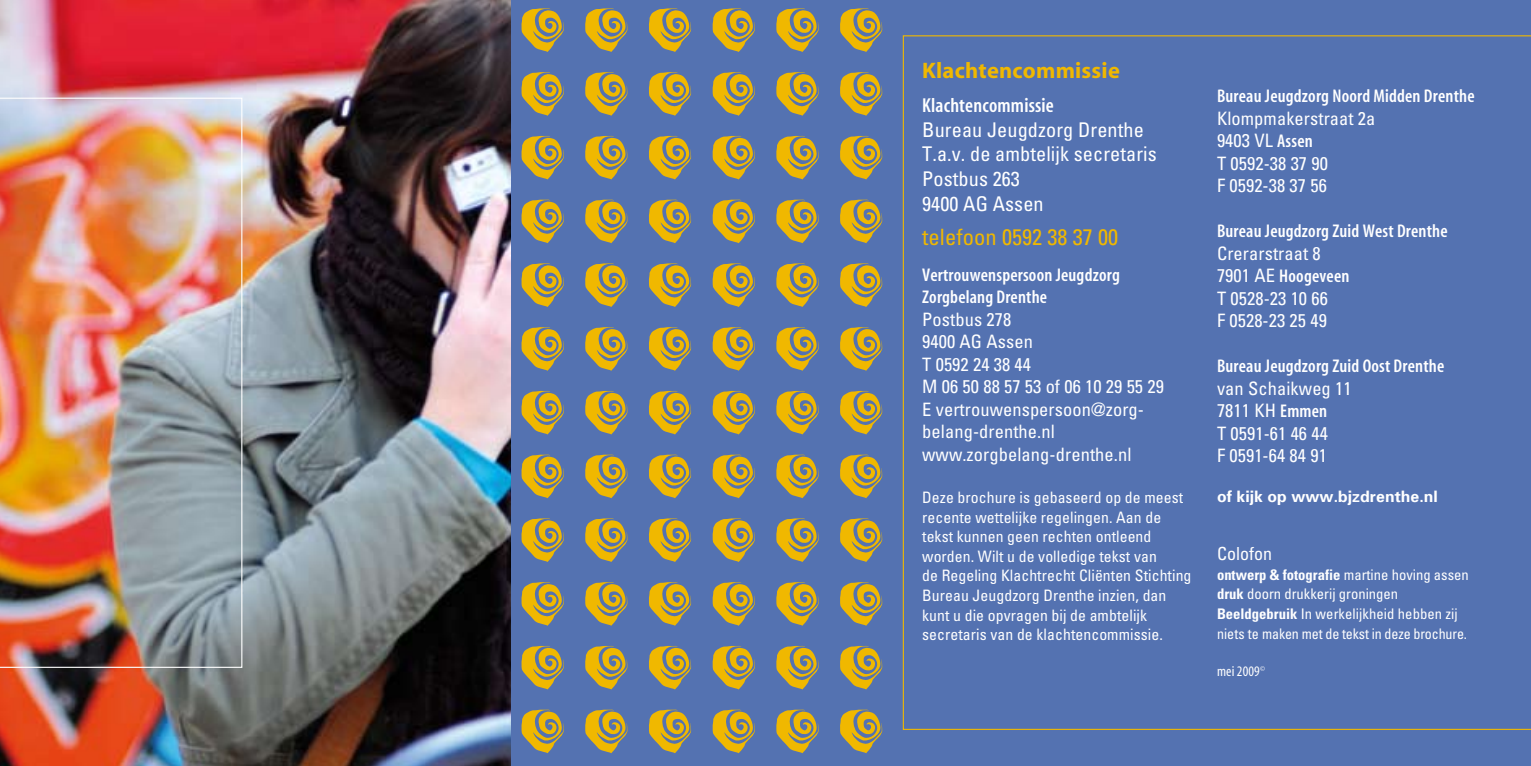
<style>
.page{position:relative;width:1531px;height:766px;background:#fff}
.page>*{position:absolute;margin:0;border:0;box-sizing:border-box;transform-origin:0 0}
.t1{font:condensed 22.5px "Univers";letter-spacing:.005em;color:#f0b800}
.t2{font:22.5px "Myriad MM 700 600";letter-spacing:.01em;color:#f0b800}
.t3{font:condensed 20.25px/24.8px "Univers";letter-spacing:.005em;color:#fff}
.t4{font:20.25px "Myriad MM 565 300";letter-spacing:.01em;color:#fff}
.t5{font:condensed 18.45px/22.5px "Univers";letter-spacing:.005em;color:#fff}
.t6{font:18.45px/22.5px "Myriad MM 565 300";letter-spacing:.01em;color:#fff}
.t7{font:condensed 18px "Univers";color:#fff}
.t8{font:condensed 15.75px/19.6px "Univers";letter-spacing:.005em;color:#fff}
.t9{font:700 15.75px "Univers";letter-spacing:.005em;color:#fff}
.t10{font:condensed 14.62px/19.6px "Univers";color:#fff}
.t11{font:14.62px "Myriad MM 400 300";letter-spacing:.01em;color:#fff}
.s1{font-family:"Myriad MM 565 300";font-stretch:normal}
.s2{font-family:"Univers";font-stretch:condensed}
.s3{font-weight:700}
</style>
<div class="page">
<div style="left:765px;top:0;width:766px;height:765px;background:#5472b1"></div>
<div style="left:509px;top:0;width:386px;height:765px;background:#5472b1"></div>
<svg style="left:521px;top:8px;width:43px;height:44px"></svg>
<svg style="left:585px;top:8px;width:42px;height:44px"></svg>
<svg style="left:649px;top:8px;width:42px;height:44px"></svg>
<svg style="left:712px;top:8px;width:43px;height:44px"></svg>
<svg style="left:776px;top:8px;width:42px;height:44px"></svg>
<svg style="left:840px;top:8px;width:42px;height:44px"></svg>
<svg style="left:521px;top:72px;width:43px;height:44px"></svg>
<svg style="left:585px;top:72px;width:42px;height:44px"></svg>
<svg style="left:649px;top:72px;width:42px;height:44px"></svg>
<svg style="left:712px;top:72px;width:43px;height:44px"></svg>
<svg style="left:776px;top:72px;width:42px;height:44px"></svg>
<svg style="left:840px;top:72px;width:42px;height:44px"></svg>
<svg style="left:521px;top:136px;width:43px;height:43px"></svg>
<svg style="left:585px;top:136px;width:42px;height:43px"></svg>
<svg style="left:649px;top:136px;width:42px;height:43px"></svg>
<svg style="left:712px;top:136px;width:43px;height:43px"></svg>
<svg style="left:776px;top:136px;width:42px;height:43px"></svg>
<svg style="left:840px;top:136px;width:42px;height:43px"></svg>
<svg style="left:521px;top:199px;width:43px;height:44px"></svg>
<svg style="left:585px;top:199px;width:42px;height:44px"></svg>
<svg style="left:649px;top:199px;width:42px;height:44px"></svg>
<svg style="left:712px;top:199px;width:43px;height:44px"></svg>
<svg style="left:776px;top:199px;width:42px;height:44px"></svg>
<svg style="left:840px;top:199px;width:42px;height:44px"></svg>
<svg style="left:521px;top:263px;width:43px;height:44px"></svg>
<svg style="left:585px;top:263px;width:42px;height:44px"></svg>
<svg style="left:649px;top:263px;width:42px;height:44px"></svg>
<svg style="left:712px;top:263px;width:43px;height:44px"></svg>
<svg style="left:776px;top:263px;width:42px;height:44px"></svg>
<svg style="left:840px;top:263px;width:42px;height:44px"></svg>
<svg style="left:521px;top:327px;width:43px;height:44px"></svg>
<svg style="left:585px;top:327px;width:42px;height:44px"></svg>
<svg style="left:649px;top:327px;width:42px;height:44px"></svg>
<svg style="left:712px;top:327px;width:43px;height:44px"></svg>
<svg style="left:776px;top:327px;width:42px;height:44px"></svg>
<svg style="left:840px;top:327px;width:42px;height:44px"></svg>
<svg style="left:521px;top:390px;width:43px;height:44px"></svg>
<svg style="left:585px;top:390px;width:42px;height:44px"></svg>
<svg style="left:649px;top:390px;width:42px;height:44px"></svg>
<svg style="left:712px;top:390px;width:43px;height:44px"></svg>
<svg style="left:776px;top:390px;width:42px;height:44px"></svg>
<svg style="left:840px;top:390px;width:42px;height:44px"></svg>
<svg style="left:521px;top:454px;width:43px;height:44px"></svg>
<svg style="left:585px;top:454px;width:42px;height:44px"></svg>
<svg style="left:649px;top:454px;width:42px;height:44px"></svg>
<svg style="left:712px;top:454px;width:43px;height:44px"></svg>
<svg style="left:776px;top:454px;width:42px;height:44px"></svg>
<svg style="left:840px;top:454px;width:42px;height:44px"></svg>
<svg style="left:521px;top:518px;width:43px;height:44px"></svg>
<svg style="left:585px;top:518px;width:42px;height:44px"></svg>
<svg style="left:649px;top:518px;width:42px;height:44px"></svg>
<svg style="left:712px;top:518px;width:43px;height:44px"></svg>
<svg style="left:776px;top:518px;width:42px;height:44px"></svg>
<svg style="left:840px;top:518px;width:42px;height:44px"></svg>
<svg style="left:521px;top:582px;width:43px;height:43px"></svg>
<svg style="left:585px;top:582px;width:42px;height:43px"></svg>
<svg style="left:649px;top:582px;width:42px;height:43px"></svg>
<svg style="left:712px;top:582px;width:43px;height:43px"></svg>
<svg style="left:776px;top:582px;width:42px;height:43px"></svg>
<svg style="left:840px;top:582px;width:42px;height:43px"></svg>
<svg style="left:521px;top:645px;width:43px;height:44px"></svg>
<svg style="left:585px;top:645px;width:42px;height:44px"></svg>
<svg style="left:649px;top:645px;width:42px;height:44px"></svg>
<svg style="left:712px;top:645px;width:43px;height:44px"></svg>
<svg style="left:776px;top:645px;width:42px;height:44px"></svg>
<svg style="left:840px;top:645px;width:42px;height:44px"></svg>
<svg style="left:521px;top:709px;width:43px;height:44px"></svg>
<svg style="left:585px;top:709px;width:42px;height:44px"></svg>
<svg style="left:649px;top:709px;width:42px;height:44px"></svg>
<svg style="left:712px;top:709px;width:43px;height:44px"></svg>
<svg style="left:776px;top:709px;width:42px;height:44px"></svg>
<svg style="left:840px;top:709px;width:42px;height:44px"></svg>
<svg style="left:903px;top:35px;width:628px;height:694px"></svg>
<img style="left:0;top:0;width:510px;height:765px">
<img style="left:0;top:98px;width:242px;height:569px">
<p class="t2" style="left:922px;top:60px;width:199px">Klachtencommissie</p>
<p class="t4" style="left:922px;top:95px;width:133px">Klachtencommissie</p>
<p class="t3" style="left:922px;top:116px;width:236px">Bureau Jeugdzorg Drenthe<br>T.a.v. de ambtelijk secretaris<br>Postbus 263<br>9400 AG Assen</p>
<p class="t1" style="left:922px;top:222px;width:197px">telefoon 0592 38 37 00</p>
<p class="t6" style="left:922px;top:264px;width:199px">Vertrouwenspersoon Jeugdzorg<br>Zorgbelang Drenthe</p>
<p class="t5" style="left:922px;top:307px;width:243px">Postbus 278<br>9400 AG Assen<br>T 0592 24 38 44<br>M 06 50 88 57 53 of 06 10 29 55 29<br>E vertrouwenspersoon@zorg&shy;belang-drenthe.nl www.zorgbelang-drenthe.nl</p>
<p class="t8" style="left:922px;top:487px;width:271px">Deze brochure is gebaseerd op de meest recente wettelijke regelingen. Aan de tekst kunnen geen rechten ontleend worden. Wilt u de volledige tekst van<br>de Regeling Klachtrecht Cliënten Stichting Bureau Jeugdzorg Drenthe inzien, dan kunt u die opvragen bij de ambtelijk secretaris van de klachtencommissie.</p>
<p class="t6" style="left:1217px;top:85px;width:259px">Bureau Jeugdzorg Noord Midden Drenthe</p>
<p class="t5" style="left:1217px;top:106px;width:160px">Klompmakerstraat 2a<br>9403 VL <span class="s1">Assen<br></span>T 0592-38 37 90<br>F 0592-38 37 56</p>
<p class="t6" style="left:1217px;top:220px;width:232px">Bureau Jeugdzorg Zuid West Drenthe</p>
<p class="t5" style="left:1217px;top:241px;width:105px">Crerarstraat 8</p>
<p class="t6" style="left:1217px;top:265px;width:134px"><span class="s2">7901 AE</span> Hoogeveen</p>
<p class="t5" style="left:1217px;top:286px;width:112px">T 0528-23 10 66<br>F 0528-23 25 49</p>
<p class="t6" style="left:1217px;top:356px;width:229px">Bureau Jeugdzorg Zuid Oost Drenthe</p>
<p class="t5" style="left:1217px;top:376px;width:136px">van Schaikweg 11<br>7811 KH <span class="s1">Emmen<br></span>T 0591-61 46 44<br>F 0591-64 84 91</p>
<p class="t9" style="left:1217px;top:485px;width:222px">of kijk op www.bjzdrenthe.nl</p>
<p class="t7" style="left:1217px;top:542px;width:57px">Colofon</p>
<p class="t10" style="left:1217px;top:564px;width:253px"><span class="s3">ontwerp &amp; fotografie</span> martine hoving assen <span class="s3">druk</span> doorn drukkerij groningen <span class="s3">Beeldgebruik</span> In werkelijkheid hebben zij niets te maken met de tekst in deze brochure.</p>
<p class="t11" style="left:1217px;top:664px;width:50px">mei 2009<sup>©</sup></p>
</div>
